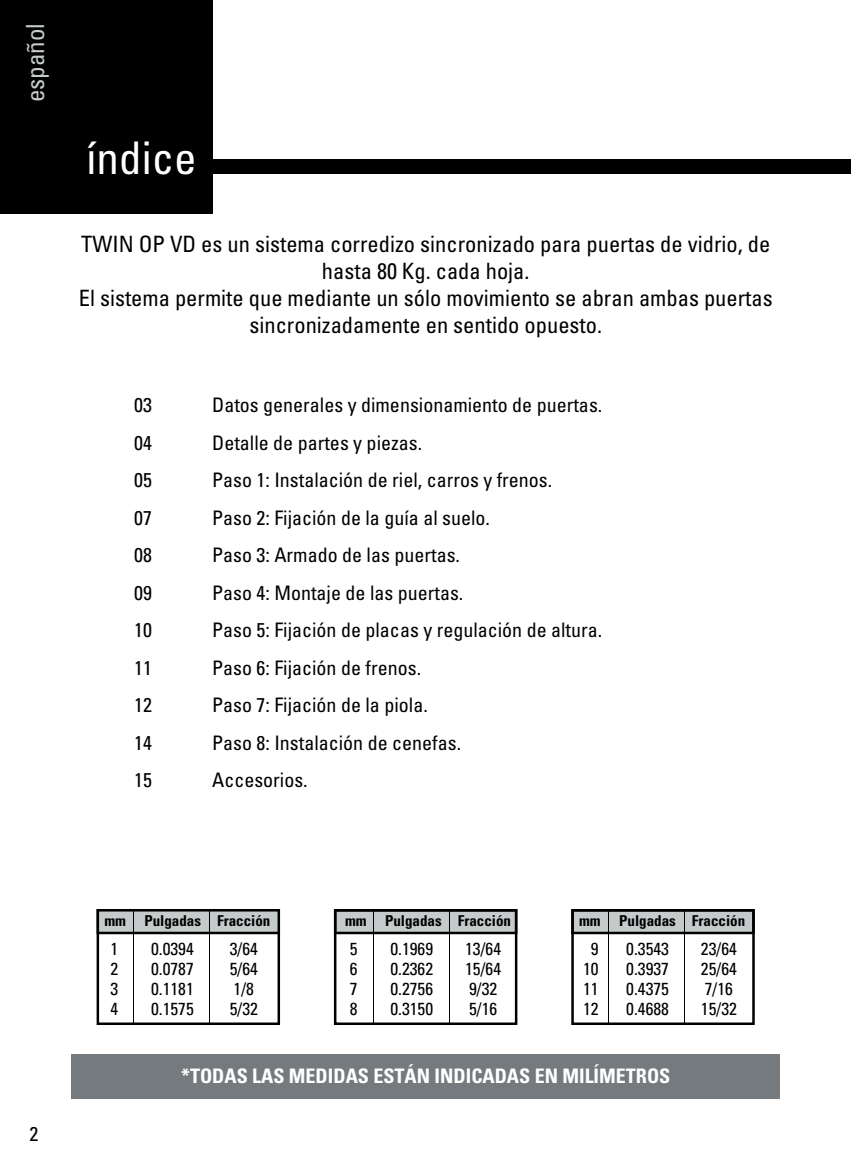
<style>
.page{position:relative;width:851px;height:1170px;background:#fff}
.page>*{position:absolute;margin:0;border:0;box-sizing:border-box;transform-origin:0 0}
.t1{font:condensed 45px "Univers";color:#fff}
.t2{font:condensed 25px "Univers";color:#c5caca}
.t3{font:condensed 22.5px/27px "Univers";color:#000001;text-align:center}
.t4{font:condensed 20px/37.5px "Univers";color:#000001}
.t5{font:700 condensed 20px "Univers";color:#fff}
.t6{font:condensed 17.5px/20px "Univers";color:#000001;text-align:justify}
.t7{font:700 condensed 15px "Univers";color:#000001}
</style>
<div class="page">
<div style="left:0;top:159px;width:850px;height:15px;background:#000001"></div>
<div style="left:0;top:0;width:213px;height:213px;background:#000001"></div>
<div style="left:71px;top:1054px;width:709px;height:44px;background:#757a7e"></div>
<svg style="left:97px;top:909px;width:183px;height:115px"></svg>
<hr style="left:133px;top:909px;width:1px;height:114px;background:#000001">
<hr style="left:209px;top:909px;width:1px;height:114px;background:#000001">
<svg style="left:334px;top:909px;width:183px;height:115px"></svg>
<hr style="left:373px;top:909px;width:1px;height:114px;background:#000001">
<hr style="left:449px;top:909px;width:1px;height:114px;background:#000001">
<svg style="left:571px;top:909px;width:183px;height:115px"></svg>
<hr style="left:607px;top:909px;width:1px;height:114px;background:#000001">
<hr style="left:683px;top:909px;width:1px;height:114px;background:#000001">
<p class="t2" style="left:19px;top:102px;width:81px;rotate:-90deg">español</p>
<h1 class="t1" style="left:87px;top:129px;width:111px">índice</h1>
<p class="t3" style="left:79px;top:230px;width:695px">TWIN OP VD es un sistema corredizo sincronizado para puertas de vidrio, de hasta 80 Kg. cada hoja.<br>El sistema permite que mediante un sólo movimiento se abran ambas puertas sincronizadamente en sentido opuesto.</p>
<p class="t4" style="left:134px;top:386px;width:19px;text-align:justify">03<br>04<br>05<br>07<br>08<br>09</p>
<p class="t4" style="left:134px;top:611px;width:19px">10<br>11</p>
<p class="t4" style="left:134px;top:686px;width:19px">12</p>
<p class="t4" style="left:134px;top:723px;width:19px">14<br>15</p>
<p class="t4" style="left:212px;top:386px;width:391px">Datos generales y dimensionamiento de puertas.<br>Detalle de partes y piezas.<br>Paso 1: Instalación de riel, carros y frenos.<br>Paso 2: Fijación de la guía al suelo.<br>Paso 3: Armado de las puertas.<br>Paso 4: Montaje de las puertas.<br>Paso 5: Fijación de placas y regulación de altura.</p>
<p class="t4" style="left:212px;top:648px;width:210px">Paso 6: Fijación de frenos.</p>
<p class="t4" style="left:212px;top:686px;width:250px">Paso 7: Fijación de la piola.<br>Paso 8: Instalación de cenefas.<br>Accesorios.</p>
<p class="t4" style="left:30px;top:1114px;width:10px">2</p>
<p class="t7" style="left:104px;top:911px;width:167px">mm Pulgadas Fracción</p>
<p class="t6" style="left:110px;top:938px;width:9px">1<br>2<br>3<br>4</p>
<p class="t6" style="left:151px;top:938px;width:44px">0.0394<br>0.0787<br>0.1181<br>0.1575</p>
<p class="t6" style="left:230px;top:938px;width:30px;text-align:left">3/64<br>5/64<br>1/8<br>5/32</p>
<p class="t7" style="left:345px;top:911px;width:167px">mm Pulgadas Fracción</p>
<p class="t6" style="left:350px;top:938px;width:9px">5<br>6<br>7<br>8</p>
<p class="t6" style="left:390px;top:938px;width:44px">0.1969<br>0.2362<br>0.2756<br>0.3150</p>
<p class="t6" style="left:465px;top:938px;width:37px;text-align:left">13/64<br>15/64<br>9/32<br>5/16</p>
<p class="t7" style="left:579px;top:911px;width:167px">mm Pulgadas Fracción</p>
<p class="t6" style="left:583px;top:938px;width:17px;text-align:center">9<br>10<br>11<br>12</p>
<p class="t6" style="left:626px;top:938px;width:44px">0.3543<br>0.3937<br>0.4375<br>0.4688</p>
<p class="t6" style="left:700px;top:938px;width:37px;text-align:left">23/64<br>25/64<br>7/16<br>15/32</p>
<p class="t5" style="left:181px;top:1063px;width:490px">*TODAS LAS MEDIDAS ESTÁN INDICADAS EN MILÍMETROS</p>
</div>
